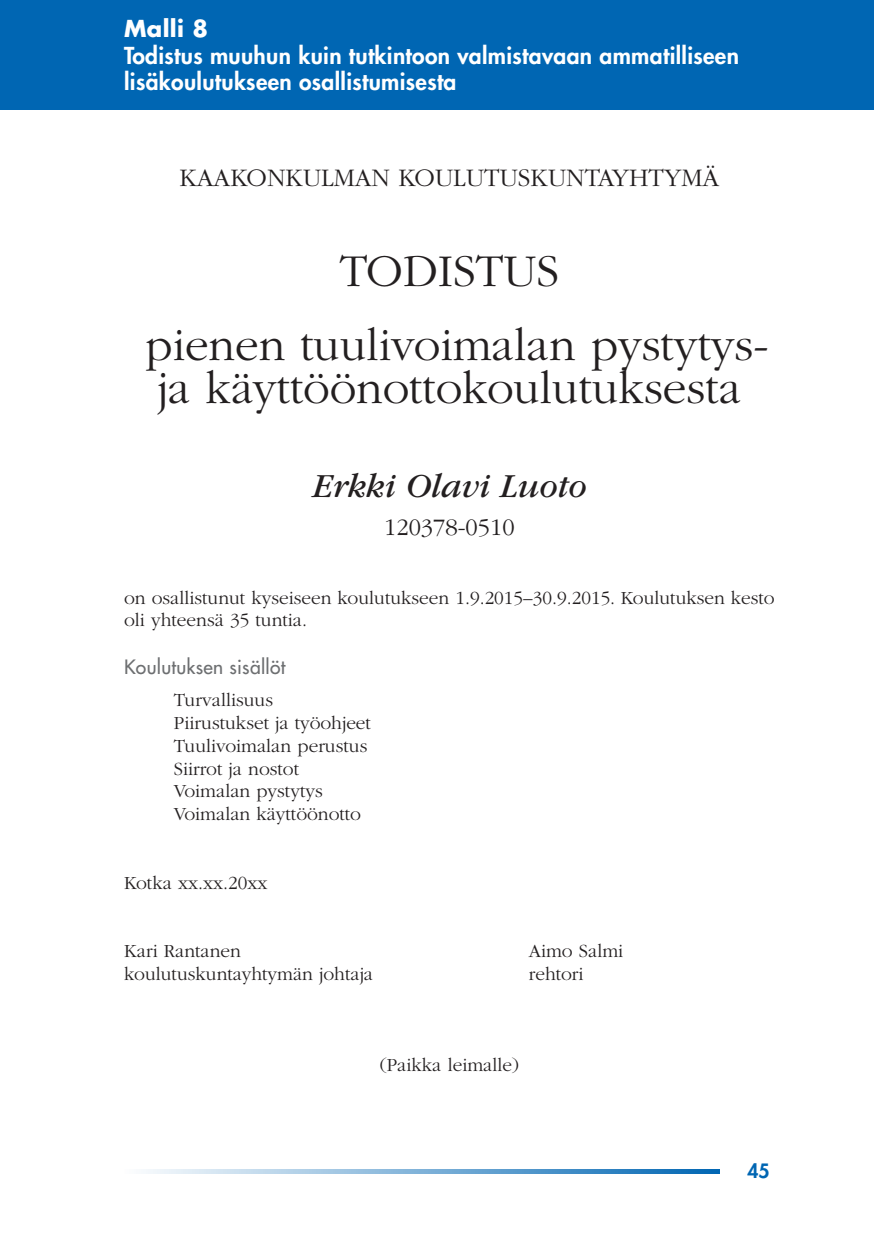
<style>
.page{position:relative;width:874px;height:1241px;background:#fff}
.page>*{position:absolute;margin:0;border:0;box-sizing:border-box;transform-origin:0 0}
.t1{font:300 47.25px/73.5px "ITC Garamond Std";color:#231f20;text-align:center}
.t2{font:italic 35px "ITC Garamond Std";color:#231f20}
.t3{font:300 26.25px "ITC Garamond Std";color:#231f20}
.t4{font:300 24.5px "ITC Garamond Std";color:#231f20}
.t5{font:800 22.75px/26.2px "Futura Std";letter-spacing:.015em;color:#fff}
.t6{font:700 22.75px "Futura Std";letter-spacing:.015em;color:#fff}
.t7{font:300 19.25px/22.8px "ITC Garamond Std";color:#231f20}
.t8{font:500 19.25px "Futura Std";letter-spacing:.015em;color:#6d6f71}
.t9{font:800 19.25px "Futura Std";color:#0066b3}
</style>
<div class="page">
<div style="left:0;top:0;width:873px;height:109px;background:#0066b3"></div>
<svg style="left:146px;top:1169px;width:573px;height:5px;background:#7aaed6"></svg>
<p class="t6" style="left:124px;top:14px;width:85px">Malli 8</p>
<p class="t5" style="left:124px;top:42px;width:616px">Todistus muuhun kuin tutkintoon valmistavaan ammatilliseen lisäkoulutukseen osallistumisesta</p>
<h3 class="t3" style="left:179px;top:164px;width:541px">KAAKONKULMAN KOULUTUSKUNTAYHTYMÄ</h3>
<h1 class="t1" style="left:145px;top:235px;width:624px">TODISTUS<br>pienen tuulivoimalan pystytys-</h1>
<h1 class="t1" style="left:157px;top:352px;width:585px">ja käyttöönottokoulutuksesta</h1>
<h2 class="t2" style="left:312px;top:467px;width:276px">Erkki Olavi Luoto</h2>
<p class="t4" style="left:384px;top:514px;width:132px">120378-0510</p>
<p class="t7" style="left:124px;top:586px;width:651px">on osallistunut kyseiseen koulutukseen 1.9.2015–30.9.2015. Koulutuksen kesto oli yhteensä 35 tuntia.</p>
<p class="t8" style="left:124px;top:654px;width:163px">Koulutuksen sisällöt</p>
<p class="t7" style="left:174px;top:689px;width:198px">Turvallisuus<br>Piirustukset ja työohjeet<br>Tuulivoimalan perustus<br>Siirrot ja nostot<br>Voimalan pystytys<br>Voimalan käyttöönotto</p>
<p class="t7" style="left:124px;top:871px;width:145px">Kotka xx.xx.20xx</p>
<p class="t7" style="left:124px;top:939px;width:118px">Kari Rantanen</p>
<p class="t7" style="left:528px;top:939px;width:96px">Aimo Salmi</p>
<p class="t7" style="left:124px;top:962px;width:250px">koulutuskuntayhtymän johtaja</p>
<p class="t7" style="left:528px;top:962px;width:56px">rehtori</p>
<p class="t7" style="left:379px;top:1053px;width:141px">(Paikka leimalle)</p>
<p class="t9" style="left:747px;top:1158px;width:24px">45</p>
</div>
